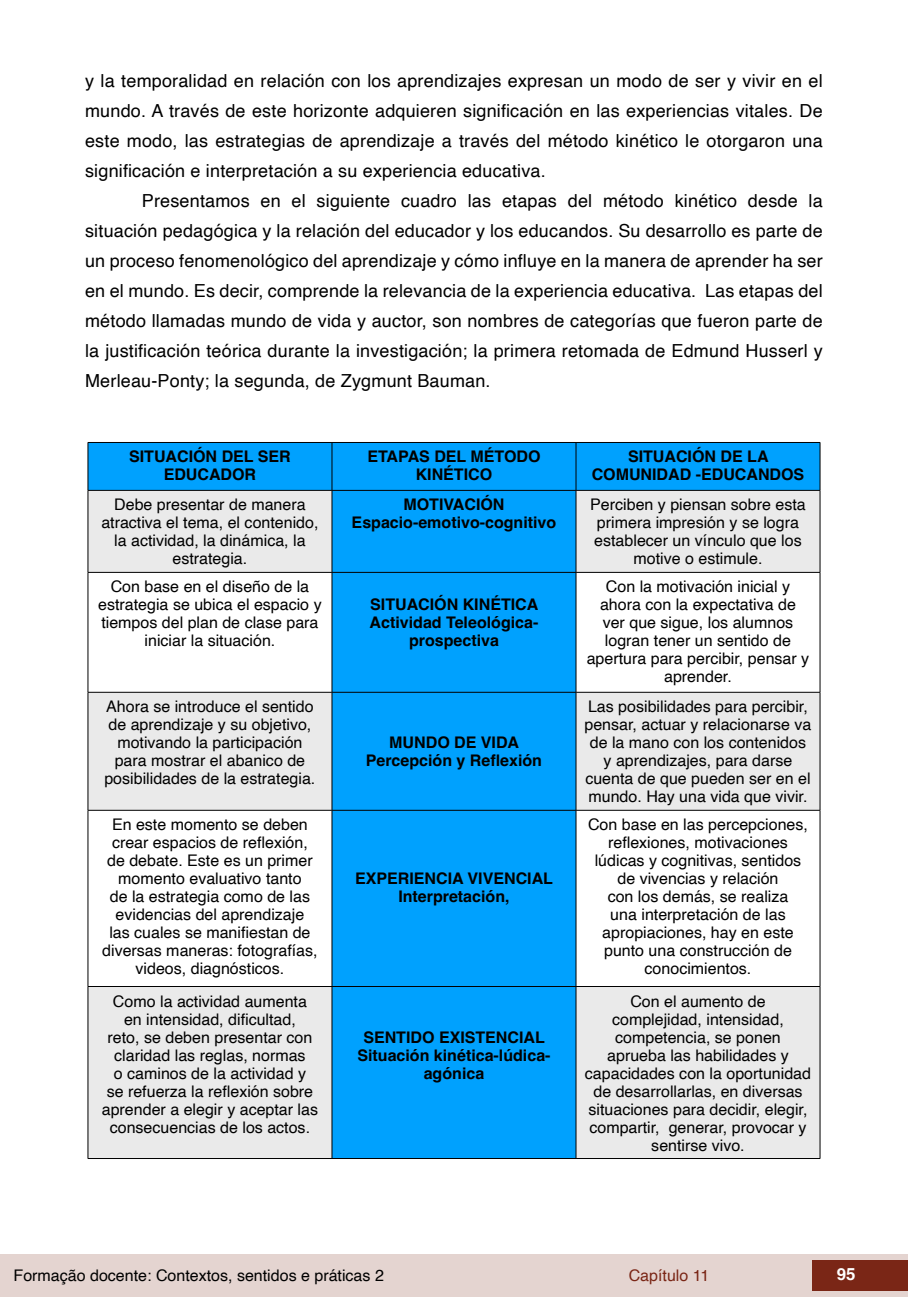
<style>
.page{position:relative;width:908px;height:1304px;background:#fff}
.page>*{position:absolute;margin:0;border:0;box-sizing:border-box;transform-origin:0 0}
.t1{font:18px/30px "Helvetica";letter-spacing:.01em;color:#000;text-align:justify}
.t2{font:700 16.8px "Helvetica";color:#fff}
.t3{font:16px/18px "Helvetica";color:#000;text-align:center}
.t4{font:700 16px/18px "Helvetica";color:#000;text-align:center}
.t5{font:16px "Helvetica";color:#7a2616}
</style>
<div class="page">
<div style="left:0;top:1254px;width:906px;height:43px;background:#e4d4d0"></div>
<div style="left:812px;top:1261px;width:95px;height:30px;background:#7a2616"></div>
<div style="left:89px;top:443px;width:730px;height:47px;background:#00a1fe"></div>
<svg style="left:89px;top:491px;width:730px;height:667px"></svg>
<hr style="left:88px;top:442px;width:244px;height:1px;background:#000">
<hr style="left:332px;top:442px;width:243px;height:1px;background:#000">
<hr style="left:575px;top:442px;width:244px;height:1px;background:#000">
<hr style="left:88px;top:490px;width:244px;height:1px;background:#000">
<hr style="left:332px;top:490px;width:243px;height:1px;background:#000">
<hr style="left:575px;top:490px;width:244px;height:1px;background:#000">
<hr style="left:88px;top:572px;width:244px;height:1px;background:#000">
<hr style="left:332px;top:572px;width:243px;height:1px;background:#000">
<hr style="left:575px;top:572px;width:244px;height:1px;background:#000">
<hr style="left:88px;top:692px;width:244px;height:1px;background:#000">
<hr style="left:332px;top:692px;width:243px;height:1px;background:#000">
<hr style="left:575px;top:692px;width:244px;height:1px;background:#000">
<hr style="left:88px;top:810px;width:244px;height:1px;background:#000">
<hr style="left:332px;top:810px;width:243px;height:1px;background:#000">
<hr style="left:575px;top:810px;width:244px;height:1px;background:#000">
<hr style="left:88px;top:986px;width:244px;height:1px;background:#000">
<hr style="left:332px;top:986px;width:243px;height:1px;background:#000">
<hr style="left:575px;top:986px;width:244px;height:1px;background:#000">
<hr style="left:88px;top:1158px;width:244px;height:1px;background:#000">
<hr style="left:332px;top:1158px;width:243px;height:1px;background:#000">
<hr style="left:575px;top:1158px;width:244px;height:1px;background:#000">
<hr style="left:88px;top:443px;width:1px;height:47px;background:#000">
<hr style="left:88px;top:491px;width:1px;height:81px;background:#000">
<hr style="left:88px;top:573px;width:1px;height:119px;background:#000">
<hr style="left:88px;top:693px;width:1px;height:117px;background:#000">
<hr style="left:88px;top:811px;width:1px;height:175px;background:#000">
<hr style="left:88px;top:987px;width:1px;height:171px;background:#000">
<hr style="left:331px;top:443px;width:1px;height:47px;background:#000">
<hr style="left:575px;top:443px;width:1px;height:47px;background:#000">
<hr style="left:819px;top:443px;width:1px;height:47px;background:#000">
<hr style="left:331px;top:491px;width:1px;height:81px;background:#000">
<hr style="left:575px;top:491px;width:1px;height:81px;background:#000">
<hr style="left:819px;top:491px;width:1px;height:81px;background:#000">
<hr style="left:331px;top:573px;width:1px;height:119px;background:#000">
<hr style="left:575px;top:573px;width:1px;height:119px;background:#000">
<hr style="left:819px;top:573px;width:1px;height:119px;background:#000">
<hr style="left:331px;top:693px;width:1px;height:117px;background:#000">
<hr style="left:575px;top:693px;width:1px;height:117px;background:#000">
<hr style="left:819px;top:693px;width:1px;height:117px;background:#000">
<hr style="left:331px;top:811px;width:1px;height:175px;background:#000">
<hr style="left:575px;top:811px;width:1px;height:175px;background:#000">
<hr style="left:819px;top:811px;width:1px;height:175px;background:#000">
<hr style="left:331px;top:987px;width:1px;height:171px;background:#000">
<hr style="left:575px;top:987px;width:1px;height:171px;background:#000">
<hr style="left:819px;top:987px;width:1px;height:171px;background:#000">
<p class="t1" style="left:85px;top:66px;width:738px">y la temporalidad en relación con los aprendizajes expresan un modo de ser y vivir en el mundo. A través de este horizonte adquieren significación en las experiencias vitales. De este modo, las estrategias de aprendizaje a través del método kinético le otorgaron una significación e interpretación a su experiencia educativa.</p>
<p class="t1" style="left:85px;top:186px;width:738px;text-indent:57px">Presentamos en el siguiente cuadro las etapas del método kinético desde la situación pedagógica y la relación del educador y los educandos. Su desarrollo es parte de un proceso fenomenológico del aprendizaje y cómo influye en la manera de aprender ha ser en el mundo. Es decir, comprende la relevancia de la experiencia educativa. Las etapas del método llamadas mundo de vida y auctor, son nombres de categorías que fueron parte de la justificación teórica durante la investigación; la primera retomada de Edmund Husserl y Merleau-Ponty; la segunda, de Zygmunt Bauman.</p>
<p class="t4" style="left:129px;top:450px;width:163px">SITUACIÓN DEL SER<br>EDUCADOR</p>
<p class="t4" style="left:367px;top:450px;width:175px">ETAPAS DEL MÉTODO<br>KINÉTICO</p>
<p class="t4" style="left:591px;top:450px;width:214px">SITUACIÓN DE LA<br>COMUNIDAD -EDUCANDOS</p>
<p class="t3" style="left:101px;top:496px;width:218px">Debe presentar de manera atractiva el tema, el contenido, la actividad, la dinámica, la estrategia.</p>
<p class="t4" style="left:351px;top:498px;width:206px">MOTIVACIÓN<br>Espacio-emotivo-cognitivo</p>
<p class="t3" style="left:590px;top:496px;width:217px">Perciben y piensan sobre esta primera impresión y se logra establecer un vínculo que los motive o estimule.</p>
<p class="t3" style="left:98px;top:578px;width:225px">Con base en el diseño de la estrategia se ubica el espacio y tiempos del plan de clase para iniciar la situación.</p>
<p class="t3" style="left:586px;top:578px;width:224px">Con la motivación inicial y ahora con la expectativa de<br>ver que sigue, los alumnos logran tener un sentido de apertura para percibir, pensar y aprender.</p>
<p class="t4" style="left:369px;top:598px;width:170px">SITUACIÓN KINÉTICA<br>Actividad Teleológica&shy;prospectiva</p>
<p class="t3" style="left:104px;top:698px;width:212px">Ahora se introduce el sentido de aprendizaje y su objetivo, motivando la participación para mostrar el abanico de posibilidades de la estrategia.</p>
<p class="t3" style="left:102px;top:816px;width:217px">En este momento se deben crear espacios de reflexión, de debate. Este es un primer momento evaluativo tanto<br>de la estrategia como de las evidencias del aprendizaje<br>las cuales se manifiestan de diversas maneras: fotografías, videos, diagnósticos.</p>
<p class="t3" style="left:102px;top:992px;width:218px">Como la actividad aumenta<br>en intensidad, dificultad,<br>reto, se deben presentar con claridad las reglas, normas<br>o caminos de la actividad y<br>se refuerza la reflexión sobre aprender a elegir y aceptar las consecuencias de los actos.</p>
<p class="t4" style="left:365px;top:735px;width:178px">MUNDO DE VIDA<br>Percepción y Reflexión</p>
<p class="t4" style="left:355px;top:871px;width:199px">EXPERIENCIA VIVENCIAL<br>Interpretación,</p>
<p class="t4" style="left:357px;top:1030px;width:194px">SENTIDO EXISTENCIAL<br>Situación kinética-lúdica&shy;agónica</p>
<p class="t3" style="left:584px;top:698px;width:228px">Las posibilidades para percibir, pensar, actuar y relacionarse va de la mano con los contenidos y aprendizajes, para darse cuenta de que pueden ser en el mundo. Hay una vida que vivir.</p>
<p class="t3" style="left:587px;top:816px;width:221px">Con base en las percepciones, reflexiones, motivaciones lúdicas y cognitivas, sentidos de vivencias y relación<br>con los demás, se realiza<br>una interpretación de las apropiaciones, hay en este punto una construcción de conocimientos.</p>
<p class="t3" style="left:584px;top:992px;width:227px">Con el aumento de complejidad, intensidad, competencia, se ponen aprueba las habilidades y capacidades con la oportunidad de desarrollarlas, en diversas situaciones para decidir, elegir, compartir, generar, provocar y sentirse vivo.</p>
<p class="t3" style="left:14px;top:1267px;width:371px">Formação docente: Contextos, sentidos e práticas 2</p>
<p class="t5" style="left:628px;top:1263px;width:82px">Capítulo 11</p>
<p class="t2" style="left:836px;top:1264px;width:20px">95</p>
</div>
